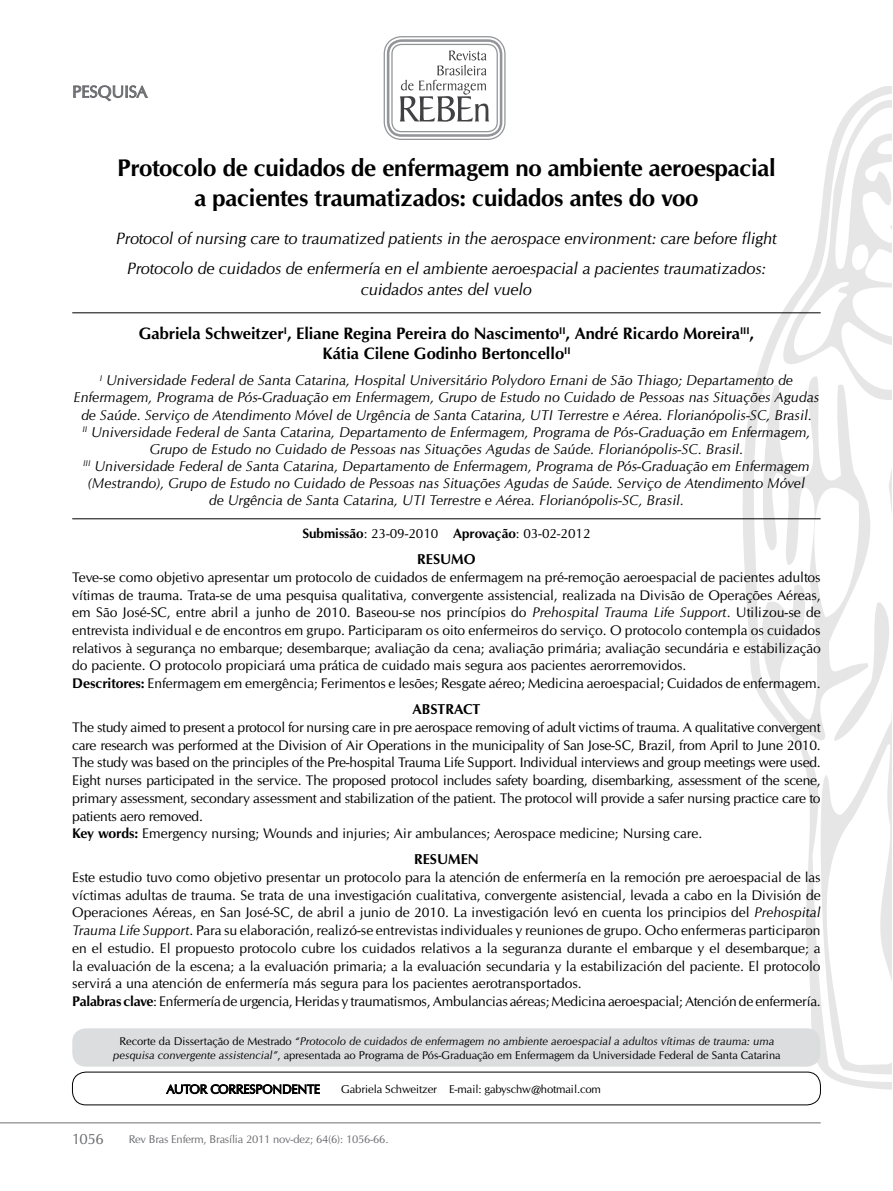
<style>
.page{position:relative;width:893px;height:1191px;background:#fff}
.page>*{position:absolute;margin:0;border:0;box-sizing:border-box;transform-origin:0 0}
.t1{font:700 24px/30px "URW Classico";letter-spacing:-.01em;color:#000;text-align:center}
.t2{font:italic 16.5px/30px "URW Classico";letter-spacing:-.01em;color:#000;text-align:center}
.t3{font:700 16.5px/19.8px "URW Classico";color:#000;text-align:center}
.t4{font:16.5px "URW Classico";color:#6d6e71}
.t5{font:15px "URW Classico";color:#6d6e71}
.t6{font:italic 14.25px/17.1px "URW Classico";color:#000;text-align:center}
.t7{font:700 14.25px "URW Classico";color:#000}
.t8{font:13.95px/17.7px "URW Classico";color:#000}
.t9{font:13.5px "URW Classico";color:#000}
.t10{font:12.45px "URW Classico";letter-spacing:-.01em;color:#000}
.t11{font:11.4px "URW Classico";letter-spacing:-.01em;color:#000}
.t12{font:11.25px/13.5px "URW Classico";color:#000;text-align:center}
.t13{font:11.25px "URW Classico";letter-spacing:-.015em;color:#6d6e71}
.s1{font-weight:700}
.s2{font-style:italic}
</style>
<div class="page">
<svg style="left:719px;top:86px;width:173px;height:1003px"></svg>
<div style="left:384px;top:36px;width:122px;height:104px;border:1px solid #939598;border-radius:17px"></div>
<div style="left:387px;top:39px;width:115px;height:98px;border:3px solid #939598;border-radius:14px"></div>
<div style="left:391px;top:44px;width:107px;height:88px;border:1px solid #939598;border-radius:10px"></div>
<svg style="left:400px;top:51px;width:89px;height:71px"></svg>
<hr style="left:0;top:1122px;width:821px;height:1px;background:#6d6e71">
<hr style="left:72px;top:312px;width:749px;height:1px;background:#000">
<hr style="left:72px;top:518px;width:749px;height:1px;background:#000">
<svg style="left:73px;top:86px;width:75px;height:15px"></svg>
<div style="left:72px;top:1072px;width:749px;height:33px;border:1px solid #000;border-radius:14px"></div>
<svg style="left:166px;top:1084px;width:154px;height:9px"></svg>
<div style="left:72px;top:1028px;width:748px;height:38px;background:#dcddde;border-radius:14px"></div>
<p class="t4" style="left:72px;top:82px;width:11px">pesquisa</p>
<h1 class="t1" style="left:117px;top:153px;width:660px">Protocolo de cuidados de enfermagem no ambiente aeroespacial a pacientes traumatizados: cuidados antes do voo</h1>
<p class="t2" style="left:116px;top:223px;width:662px">Protocol of nursing care to traumatized patients in the aerospace environment: care before flight<br>Protocolo de cuidados de enfermería en el ambiente aeroespacial a pacientes traumatizados:</p>
<p class="t2" style="left:361px;top:274px;width:172px">cuidados antes del vuelo</p>
<p class="t3" style="left:139px;top:324px;width:617px">Gabriela Schweitzer<sup>I</sup>, Eliane Regina Pereira do Nascimento<sup>II</sup>, André Ricardo Moreira<sup>III</sup>,<br>Kátia Cilene Godinho Bertoncello<sup>II</sup></p>
<p class="t6" style="left:74px;top:372px;width:747px"><sup>I</sup> Universidade Federal de Santa Catarina, Hospital Universitário Polydoro Ernani de São Thiago; Departamento de Enfermagem, Programa de Pós-Graduação em Enfermagem, Grupo de Estudo no Cuidado de Pessoas nas Situações Agudas de Saúde. Serviço de Atendimento Móvel de Urgência de Santa Catarina, UTI Terrestre e Aérea. Florianópolis-SC, Brasil.<br><sup>II</sup> Universidade Federal de Santa Catarina, Departamento de Enfermagem, Programa de Pós-Graduação em Enfermagem, Grupo de Estudo no Cuidado de Pessoas nas Situações Agudas de Saúde. Florianópolis-SC. Brasil.<br><sup>III</sup> Universidade Federal de Santa Catarina, Departamento de Enfermagem, Programa de Pós-Graduação em Enfermagem (Mestrando), Grupo de Estudo no Cuidado de Pessoas nas Situações Agudas de Saúde. Serviço de Atendimento Móvel<br>de Urgência de Santa Catarina, UTI Terrestre e Aérea. Florianópolis-SC, Brasil.</p>
<p class="t9" style="left:302px;top:526px;width:290px"><span class="s1">Submissão</span>: 23-09-2010 <span class="s1">Aprovação</span>: 03-02-2012</p>
<p class="t7" style="left:417px;top:550px;width:60px">RESUMO</p>
<p class="t8" style="left:72px;top:568px;width:750px">Teve-se como objetivo apresentar um protocolo de cuidados de enfermagem na pré-remoção aeroespacial de pacientes adultos vítimas de trauma. Trata-se de uma pesquisa qualitativa, convergente assistencial, realizada na Divisão de Operações Aéreas, em São José-SC, entre abril a junho de 2010. Baseou-se nos princípios do <span class="s2">Prehospital Trauma Life Support</span>. Utilizou-se de entrevista individual e de encontros em grupo. Participaram os oito enfermeiros do serviço. O protocolo contempla os cuidados relativos à segurança no embarque; desembarque; avaliação da cena; avaliação primária; avaliação secundária e estabilização do paciente. O protocolo propiciará uma prática de cuidado mais segura aos pacientes aerorremovidos.<br><span class="s1">Descritores:</span> Enfermagem em emergência; Ferimentos e lesões; Resgate aéreo; Medicina aeroespacial; Cuidados de enfermagem.</p>
<p class="t7" style="left:412px;top:700px;width:69px">ABSTRACT</p>
<p class="t8" style="left:72px;top:718px;width:750px">The study aimed to present a protocol for nursing care in pre aerospace removing of adult victims of trauma. A qualitative convergent care research was performed at the Division of Air Operations in the municipality of San Jose-SC, Brazil, from April to June 2010.<br>The study was based on the principles of the Pre-hospital Trauma Life Support. Individual interviews and group meetings were used.<br>Eight nurses participated in the service. The proposed protocol includes safety boarding, disembarking, assessment of the scene, primary assessment, secondary assessment and stabilization of the patient. The protocol will provide a safer nursing practice care to patients aero removed.<br><span class="s1">Key words:</span> Emergency nursing; Wounds and injuries; Air ambulances; Aerospace medicine; Nursing care.</p>
<p class="t7" style="left:414px;top:850px;width:66px">RESUMEN</p>
<p class="t8" style="left:72px;top:868px;width:750px">Este estudio tuvo como objetivo presentar un protocolo para la atención de enfermería en la remoción pre aeroespacial de las víctimas adultas de trauma. Se trata de una investigación cualitativa, convergente asistencial, levada a cabo en la División de Operaciones Aéreas, en San José-SC, de abril a junio de 2010. La investigación levó en cuenta los principios del <span class="s2">Prehospital Trauma Life Support</span>. Para su elaboración, realizó-se entrevistas individuales y reuniones de grupo. Ocho enfermeras participaron en el estudio. El propuesto protocolo cubre los cuidados relativos a la seguranza durante el embarque y el desembarque; a la evaluación de la escena; a la evaluación primaria; a la evaluación secundaria y la estabilización del paciente. El protocolo servirá a una atención de enfermería más segura para los pacientes aerotransportados.<br><span class="s1">Palabras clave</span>: Enfermería de urgencia, Heridas y traumatismos, Ambulancias aéreas; Medicina aeroespacial; Atención de enfermería.</p>
<p class="t12" style="left:113px;top:1034px;width:669px">Recorte da Dissertação de Mestrado <span class="s2">“Protocolo de cuidados de enfermagem no ambiente aeroespacial a adultos vítimas de trauma: uma pesquisa convergente assistencial”</span>, apresentada ao Programa de Pós-Graduação em Enfermagem da Universidade Federal de Santa Catarina</p>
<p class="t10" style="left:166px;top:1082px;width:155px">AUTOR CORRESPONDENTE</p>
<p class="t11" style="left:341px;top:1082px;width:261px">Gabriela Schweitzer E-mail: gabyschw@hotmail.com</p>
<p class="t5" style="left:72px;top:1130px;width:33px">1056</p>
<p class="t13" style="left:129px;top:1133px;width:261px">Rev Bras Enferm, Brasília 2011 nov-dez; 64(6): 1056-66.</p>
</div>
